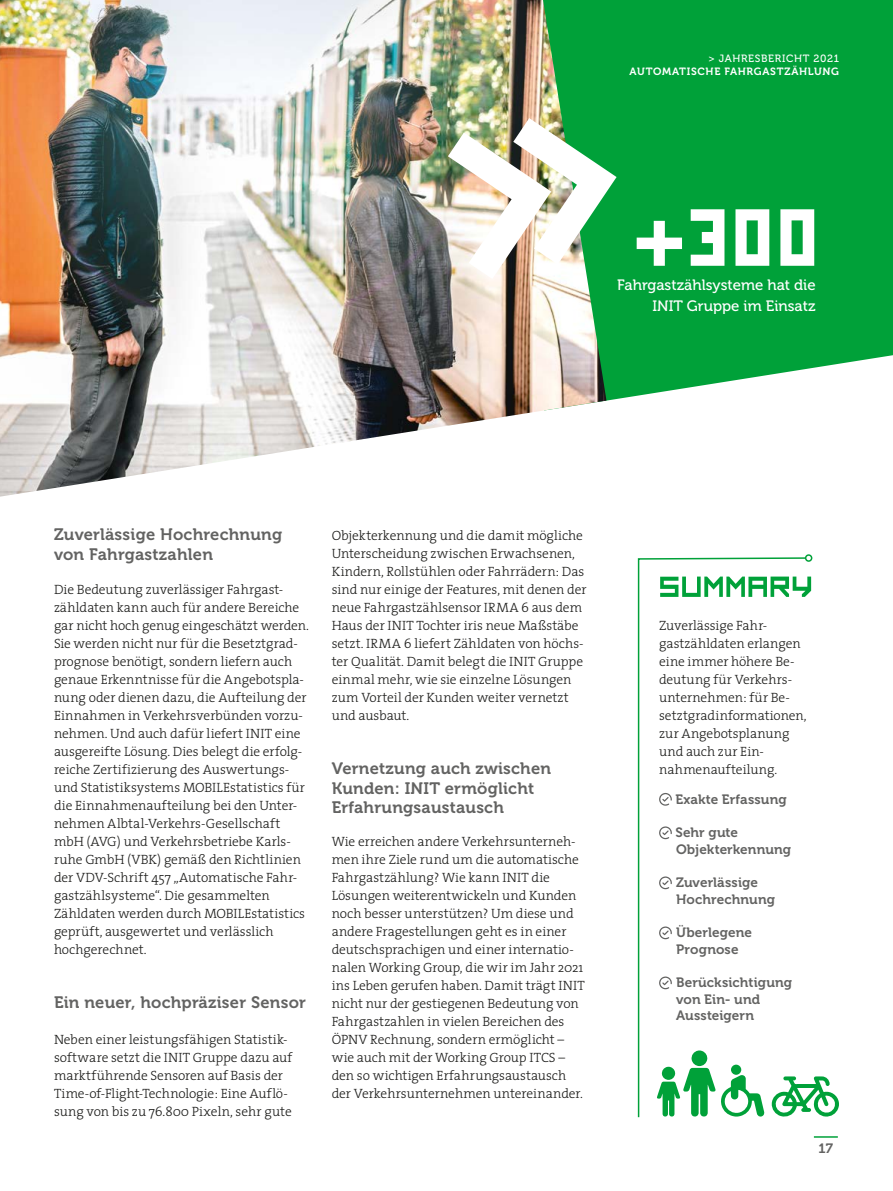
<style>
.page{position:relative;width:893px;height:1191px;background:#fff}
.page>*{position:absolute;margin:0;border:0;box-sizing:border-box;transform-origin:0 0}
.t1{font:108px "FORCED SQUARE";color:#fff}
.t2{font:16.5px/19.5px "Museo 700";letter-spacing:.015em;color:#636362}
.t3{font:15px/21px "Museo 500";color:#fff;text-align:right}
.t4{font:300 13.5px/18px "The Serif";color:#1a1a18}
.t5{font:13.5px/16.5px "Museo 700";letter-spacing:.005em;color:#636362}
.t6{font:10.5px "Museo 700";letter-spacing:.065em;color:#fff}
.t7{font:10.5px "Museo 500";letter-spacing:.06em;color:#fff}
</style>
<div class="page">
<svg style="left:814px;top:1136px;width:24px;height:1px"></svg>
<div style="left:606px;top:0;width:287px;height:401px;background:#00a139"></div>
<img style="left:0;top:0;width:606px;height:496px">
<svg style="left:637px;top:557px;width:170px;height:561px"></svg>
<div style="left:805px;top:554px;width:7px;height:8px;border:2px solid #00a139;border-radius:50%"></div>
<svg style="left:659px;top:792px;width:13px;height:13px"></svg>
<svg style="left:659px;top:826px;width:13px;height:13px"></svg>
<svg style="left:659px;top:876px;width:13px;height:13px"></svg>
<svg style="left:659px;top:926px;width:13px;height:13px"></svg>
<svg style="left:659px;top:976px;width:13px;height:13px"></svg>
<svg style="left:660px;top:576px;width:151px;height:21px"></svg>
<img style="left:448px;top:118px;width:169px;height:161px">
<svg style="left:771px;top:1076px;width:68px;height:41px"></svg>
<svg style="left:657px;top:1050px;width:108px;height:67px"></svg>
<p class="t7" style="left:709px;top:53px;width:132px">&gt; JAHRESBERICHT 2021</p>
<p class="t6" style="left:630px;top:66px;width:211px">AUTOMATISCHE FAHRGASTZÄHLUNG</p>
<h1 class="t1" style="left:637px;top:187px;width:190px">+300</h1>
<p class="t3" style="left:617px;top:274px;width:200px">Fahrgastzählsysteme hat die<br>INIT Gruppe im Einsatz</p>
<p class="t2" style="left:54px;top:525px;width:230px">Zuverlässige Hochrechnung von Fahrgastzahlen</p>
<p class="t4" style="left:54px;top:580px;width:257px">Die Bedeutung zuverlässiger Fahrgast&shy;zähldaten kann auch für andere Bereiche gar nicht hoch genug eingeschätzt werden.<br>Sie werden nicht nur für die Besetztgrad&shy;prognose benötigt, sondern liefern auch genaue Erkenntnisse für die Angebotspla&shy;nung oder dienen dazu, die Aufteilung der Einnahmen in Verkehrsverbünden vorzu&shy;nehmen. Und auch dafür liefert INIT eine ausgereifte Lösung. Dies belegt die erfolg&shy;reiche Zertifizierung des Auswertungs&shy;und Statistiksystems MOBILEstatistics für die Einnahmenaufteilung bei den Unter&shy;nehmen Albtal-Verkehrs-Gesellschaft mbH (AVG) und Verkehrsbetriebe Karls&shy;ruhe GmbH (VBK) gemäß den Richtlinien der VDV-Schrift 457 „Automatische Fahr&shy;gastzählsysteme“. Die gesammelten Zähldaten werden durch MOBILEstatistics geprüft, ausgewertet und verlässlich hochgerechnet.</p>
<p class="t2" style="left:54px;top:993px;width:253px">Ein neuer, hochpräziser Sensor</p>
<p class="t4" style="left:54px;top:1030px;width:240px">Neben einer leistungsfähigen Statistik&shy;software setzt die INIT Gruppe dazu auf marktführende Sensoren auf Basis der Time-of-Flight-Technologie: Eine Auflö&shy;sung von bis zu 76.800 Pixeln, sehr gute</p>
<p class="t4" style="left:332px;top:526px;width:256px">Objekterkennung und die damit mögliche Unterscheidung zwischen Erwachsenen, Kindern, Rollstühlen oder Fahrrädern: Das sind nur einige der Features, mit denen der neue Fahrgastzählsensor IRMA 6 aus dem Haus der INIT Tochter iris neue Maßstäbe setzt. IRMA 6 liefert Zähldaten von höchs&shy;ter Qualität. Damit belegt die INIT Gruppe einmal mehr, wie sie einzelne Lösungen zum Vorteil der Kunden weiter vernetzt und ausbaut.</p>
<p class="t2" style="left:332px;top:759px;width:221px">Vernetzung auch zwischen<br>Kunden: INIT ermöglicht<br>Erfahrungsaustausch</p>
<p class="t4" style="left:332px;top:832px;width:255px">Wie erreichen andere Verkehrsunterneh&shy;men ihre Ziele rund um die automatische Fahrgastzählung? Wie kann INIT die Lösungen weiterentwickeln und Kunden noch besser unterstützen? Um diese und andere Fragestellungen geht es in einer deutschsprachigen und einer internatio&shy;nalen Working Group, die wir im Jahr 2021 ins Leben gerufen haben. Damit trägt INIT nicht nur der gestiegenen Bedeutung von Fahrgastzahlen in vielen Bereichen des ÖPNV Rechnung, sondern ermöglicht – wie auch mit der Working Group ITCS – den so wichtigen Erfahrungsaustausch der Verkehrsunternehmen untereinander.</p>
<p class="t4" style="left:659px;top:616px;width:149px">Zuverlässige Fahr&shy;gastzähldaten erlangen eine -immer höhere Be&shy;deutung für Verkehrs&shy;unternehmen: für Be&shy;setztgradinformationen, zur Angebotsplanung und auch zur Ein&shy;nahmenaufteilung.</p>
<p class="t5" style="left:675px;top:791px;width:113px">Exakte Erfassung</p>
<p class="t5" style="left:675px;top:824px;width:117px">Sehr gute<br>Objekterkennung</p>
<p class="t5" style="left:676px;top:874px;width:100px">Zuverlässige<br>Hochrechnung</p>
<p class="t5" style="left:676px;top:924px;width:77px">Überlegene<br>Prognose</p>
<p class="t5" style="left:676px;top:974px;width:118px">Berücksichtigung von Ein- und<br>Aussteigern</p>
<p class="t5" style="left:818px;top:1140px;width:16px">17</p>
</div>
